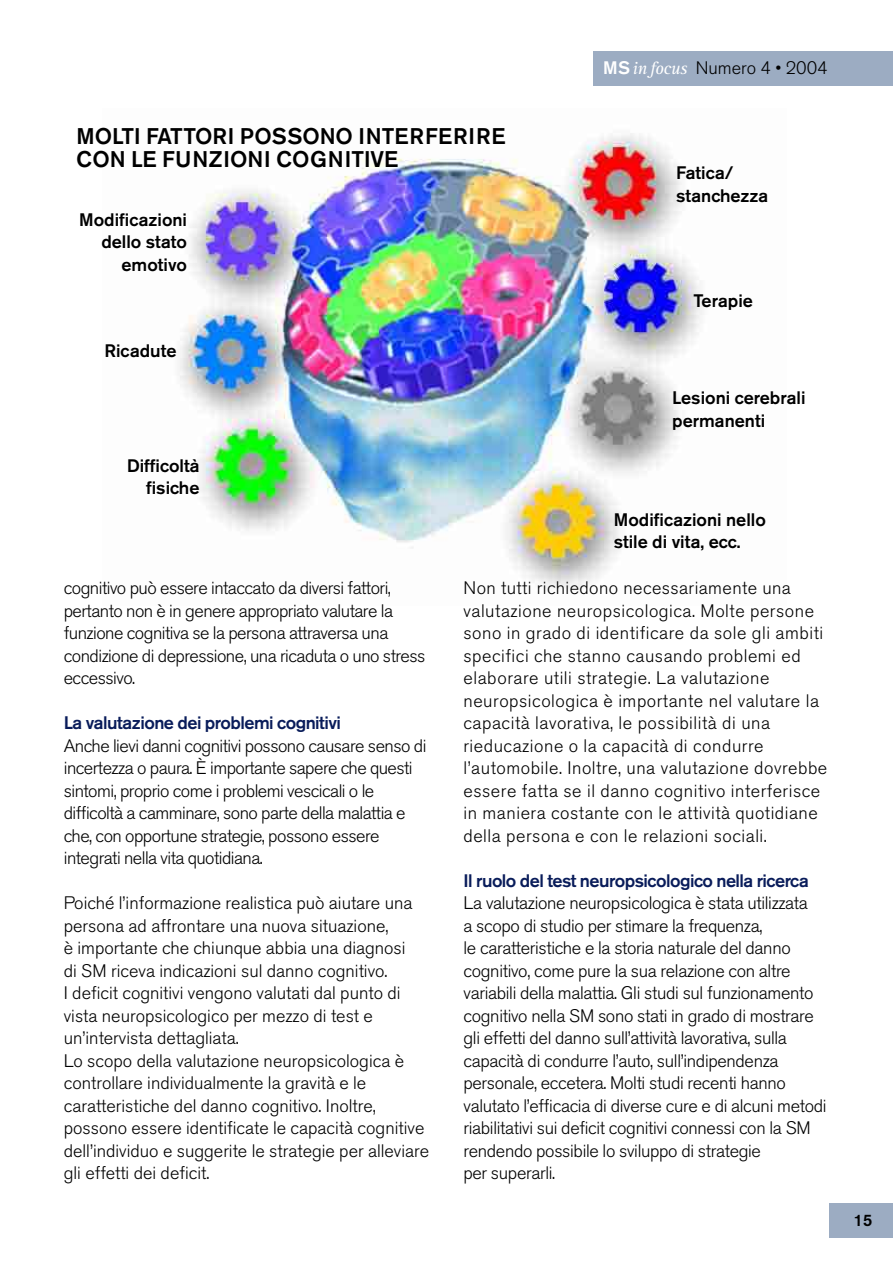
<style>
.page{position:relative;width:893px;height:1263px;background:#fff}
.page>*{position:absolute;margin:0;border:0;box-sizing:border-box;transform-origin:0 0}
.t1{font:500 22.5px/22.5px "Akzidenz Grotesk BE";letter-spacing:.01em;color:#000}
.t2{font:300 18px/22.5px "Akzidenz Grotesk BE";letter-spacing:-.02em;color:#000}
.t3{font:300 18px/22.5px "Akzidenz Grotesk BE";color:#000}
.t4{font:300 18px/22.5px "Akzidenz Grotesk BE";letter-spacing:.03em;color:#000}
.t5{font:300 18px/22.5px "Akzidenz Grotesk BE";letter-spacing:-.03em;color:#000}
.t6{font:500 18px/22.5px "Akzidenz Grotesk BE";color:#000}
.t7{font:500 18px "Akzidenz Grotesk BE";letter-spacing:-.03em;color:#091c5a}
.t8{font:500 16.5px "Akzidenz Grotesk BE";color:#000}
.s1{font-weight:500;color:#fff}
.s2{font-family:"Rotis Serif";font-weight:400;font-style:italic;color:#fff}
</style>
<div class="page">
<div style="left:829px;top:1204px;width:64px;height:34px;background:#9cacc2"></div>
<div style="left:594px;top:51px;width:299px;height:34px;background:#9cacc2"></div>
<img style="left:179px;top:133px;width:524px;height:455px">
<p class="t1" style="left:77px;top:127px;width:431px">MOLTI FATTORI POSSONO INTERFERIRE<br>CON LE FUNZIONI COGNITIVE</p>
<p class="t6" style="left:79px;top:210px;width:109px;text-align:right">Modificazioni dello stato emotivo</p>
<p class="t6" style="left:105px;top:341px;width:73px">Ricadute</p>
<p class="t6" style="left:127px;top:456px;width:74px;text-align:right">Difficoltà fisiche</p>
<p class="t3" style="left:603px;top:58px;width:226px"><span class="s1">MS</span><span class="s2">infocus</span> Numero 4 • 2004</p>
<p class="t6" style="left:676px;top:163px;width:94px">Fatica/ stanchezza</p>
<p class="t6" style="left:693px;top:291px;width:61px">Terapie</p>
<p class="t6" style="left:672px;top:388px;width:135px">Lesioni cerebrali permanenti</p>
<p class="t6" style="left:614px;top:510px;width:154px">Modificazioni nello stile di vita, ecc.</p>
<p class="t5" style="left:64px;top:578px;width:363px">cognitivo può essere intaccato da diversi fattori, pertanto non è in genere appropriato valutare la funzione cognitiva se la persona attraversa una condizione di depressione, una ricaduta o uno stress eccessivo.</p>
<p class="t7" style="left:64px;top:716px;width:279px">La valutazione dei problemi cognitivi</p>
<p class="t5" style="left:64px;top:735px;width:364px">Anche lievi danni cognitivi possono causare senso di incertezza o paura. È importante sapere che questi sintomi, proprio come i problemi vescicali o le difficoltà a camminare, sono parte della malattia e che, con opportune strategie, possono essere integrati nella vita quotidiana.</p>
<p class="t3" style="left:64px;top:893px;width:367px">Poiché l’informazione realistica può aiutare una persona ad affrontare una nuova situazione,<br>è importante che chiunque abbia una diagnosi<br>di SM riceva indicazioni sul danno cognitivo.<br>I deficit cognitivi vengono valutati dal punto di vista neuropsicologico per mezzo di test e un’intervista dettagliata.<br>Lo scopo della valutazione neuropsicologica è controllare individualmente la gravità e le caratteristiche del danno cognitivo. Inoltre, possono essere identificate le capacità cognitive dell’individuo e suggerite le strategie per alleviare gli effetti dei deficit.</p>
<p class="t4" style="left:463px;top:578px;width:365px">Non tutti richiedono necessariamente una valutazione neuropsicologica. Molte persone sono in grado di identificare da sole gli ambiti specifici che stanno causando problemi ed elaborare utili strategie. La valutazione neuropsicologica è importante nel valutare la capacità lavorativa, le possibilità di una rieducazione o la capacità di condurre l’automobile. Inoltre, una valutazione dovrebbe essere fatta se il danno cognitivo interferisce in maniera costante con le attività quotidiane della persona e con le relazioni sociali.</p>
<p class="t7" style="left:463px;top:874px;width:347px">Il ruolo del test neuropsicologico nella ricerca</p>
<p class="t2" style="left:463px;top:893px;width:365px">La valutazione neuropsicologica è stata utilizzata<br>a scopo di studio per stimare la frequenza,<br>le caratteristiche e la storia naturale del danno cognitivo, come pure la sua relazione con altre variabili della malattia. Gli studi sul funzionamento cognitivo nella SM sono stati in grado di mostrare gli effetti del danno sull’attività lavorativa, sulla capacità di condurre l’auto, sull’indipendenza personale, eccetera. Molti studi recenti hanno valutato l’efficacia di diverse cure e di alcuni metodi riabilitativi sui deficit cognitivi connessi con la SM rendendo possibile lo sviluppo di strategie<br>per superarli.</p>
<p class="t8" style="left:854px;top:1215px;width:20px">15</p>
</div>
